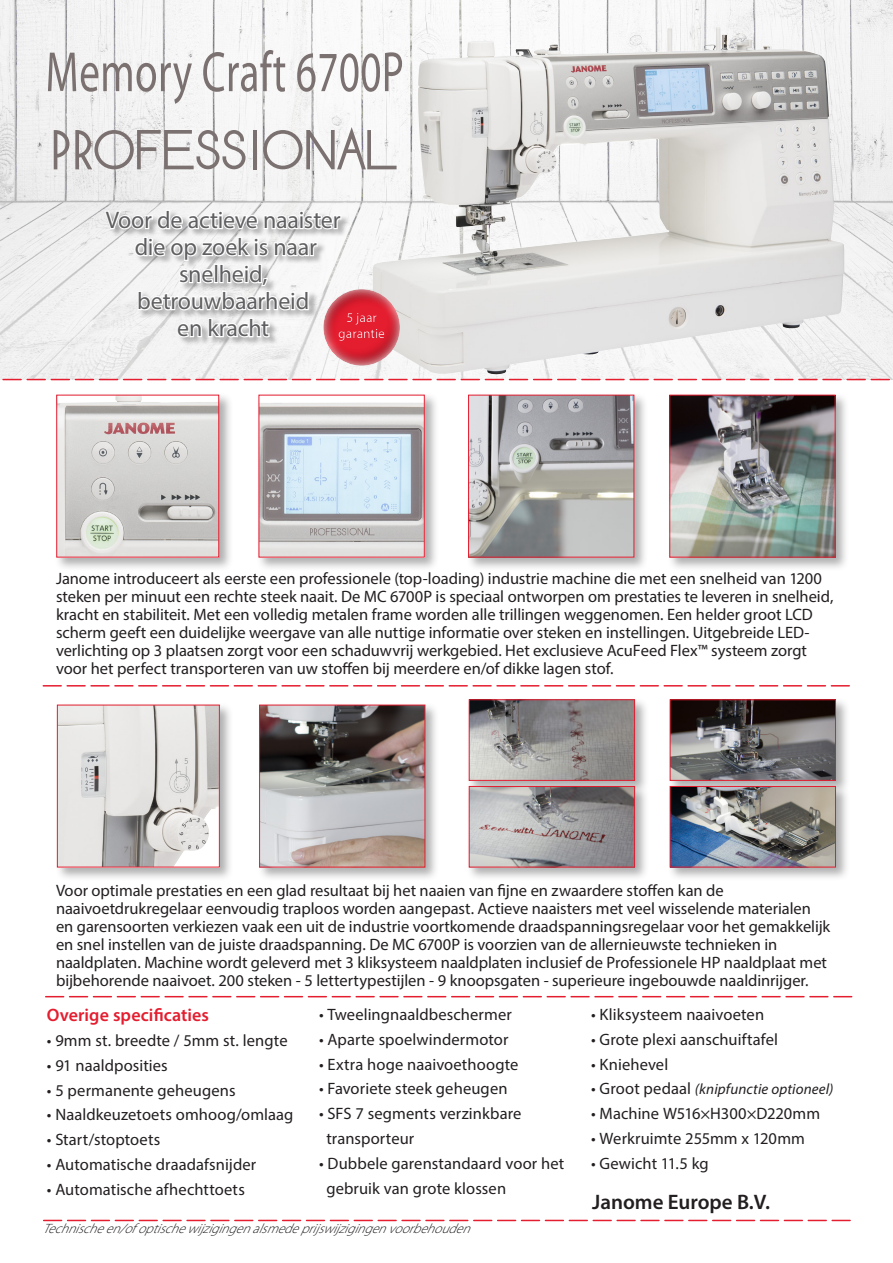
<style>
.page{position:relative;width:893px;height:1263px;background:#fff}
.page>*{position:absolute;margin:0;border:0;box-sizing:border-box;transform-origin:0 0}
.t1{font:24px "Myriad Pro";letter-spacing:-.01em;color:#5f5f62}
.t2{font:600 21px "Myriad Pro";color:#231f20}
.t3{font:600 18px "Myriad Pro";letter-spacing:.005em;color:#e41d2f}
.t4{font:16.5px/18px "Myriad Pro";color:#231f20}
.t5{font:italic 15px "Myriad Pro";letter-spacing:.01em;color:#231f20}
.t6{font:italic 300 13.5px "Myriad Pro";color:#231f20}
.t7{font:13.5px/16.2px "Myriad Pro";color:#fff;text-align:center}
.s1{font-style:normal;font-size:16.5px}
</style>
<div class="page">
<img style="left:0;top:0;width:893px;height:127px">
<svg style="left:44px;top:1220px;width:806px;height:1px"></svg>
<div style="left:667px;top:392px;width:183px;height:180px;background:#5f5f62;opacity:.5"></div>
<img style="left:671px;top:399px;width:162px;height:156px">
<div style="left:669px;top:395px;width:166px;height:162px;border:1px solid #e41d2f"></div>
<div style="left:54px;top:392px;width:179px;height:180px;background:#5f5f62;opacity:.5"></div>
<img style="left:58px;top:399px;width:159px;height:156px">
<div style="left:56px;top:395px;width:163px;height:162px;border:1px solid #e41d2f"></div>
<div style="left:256px;top:392px;width:183px;height:180px;background:#5f5f62;opacity:.5"></div>
<div style="left:259px;top:395px;width:165px;height:162px;background:#fff"></div>
<img style="left:261px;top:403px;width:162px;height:152px">
<div style="left:259px;top:395px;width:166px;height:162px;border:1px solid #e41d2f"></div>
<svg style="left:43px;top:685px;width:806px;height:1px"></svg>
<img style="left:418px;top:27px;width:300px;height:100px">
<div style="left:466px;top:392px;width:182px;height:180px;background:#5f5f62;opacity:.5"></div>
<img style="left:470px;top:399px;width:162px;height:156px">
<div style="left:468px;top:395px;width:166px;height:162px;border:1px solid #e41d2f"></div>
<svg style="left:48px;top:53px;width:144px;height:51px"></svg>
<svg style="left:203px;top:50px;width:82px;height:42px"></svg>
<svg style="left:297px;top:52px;width:105px;height:40px"></svg>
<div style="left:55px;top:702px;width:179px;height:180px;background:#5f5f62;opacity:.5"></div>
<img style="left:59px;top:707px;width:159px;height:158px">
<div style="left:57px;top:705px;width:163px;height:162px;border:1px solid #e41d2f"></div>
<div style="left:257px;top:702px;width:182px;height:180px;background:#5f5f62;opacity:.5"></div>
<img style="left:261px;top:707px;width:162px;height:158px">
<div style="left:259px;top:705px;width:166px;height:162px;border:1px solid #e41d2f"></div>
<div style="left:467px;top:697px;width:182px;height:98px;background:#5f5f62;opacity:.5"></div>
<img style="left:471px;top:701px;width:162px;height:78px">
<div style="left:469px;top:699px;width:166px;height:82px;border:1px solid #e41d2f"></div>
<svg style="left:46px;top:996px;width:806px;height:1px"></svg>
<div style="left:467px;top:784px;width:182px;height:97px;background:#5f5f62;opacity:.5"></div>
<img style="left:471px;top:788px;width:162px;height:77px">
<div style="left:469px;top:786px;width:166px;height:81px;border:1px solid #e41d2f"></div>
<div style="left:667px;top:697px;width:183px;height:98px;background:#5f5f62;opacity:.5"></div>
<img style="left:672px;top:701px;width:162px;height:78px">
<div style="left:670px;top:699px;width:166px;height:82px;border:1px solid #e41d2f"></div>
<div style="left:667px;top:784px;width:183px;height:97px;background:#5f5f62;opacity:.5"></div>
<img style="left:672px;top:788px;width:162px;height:77px">
<div style="left:670px;top:786px;width:166px;height:81px;border:1px solid #e41d2f"></div>
<svg style="left:0;top:127px;width:893px;height:272px"></svg>
<div style="left:330px;top:307px;width:69px;height:37px;background:#231f20;opacity:.5"></div>
<p class="t1" style="left:106px;top:205px;width:236px">Voor de actieve naaister</p>
<p class="t1" style="left:135px;top:232px;width:184px">die op zoek is naar</p>
<p class="t1" style="left:179px;top:259px;width:90px">snelheid,</p>
<p class="t1" style="left:137px;top:286px;width:174px">betrouwbaarheid</p>
<p class="t1" style="left:177px;top:313px;width:93px">en kracht</p>
<p class="t7" style="left:338px;top:309px;width:48px">5 jaar garantie</p>
<p class="t4" style="left:56px;top:570px;width:779px">Janome introduceert als eerste een professionele (top-loading) industrie machine die met een snelheid van 1200 steken per minuut een rechte steek naait. De MC 6700P is speciaal ontworpen om prestaties te leveren in snelheid, kracht en stabiliteit. Met een volledig metalen frame worden alle trillingen weggenomen. Een helder groot LCD scherm geeft een duidelijke weergave van alle nuttige informatie over steken en instellingen. Uitgebreide LED&shy;verlichting op 3 plaatsen zorgt voor een schaduwvrij werkgebied. Het exclusieve AcuFeed Flex™ systeem zorgt voor het perfect transporteren van uw stoffen bij meerdere en/of dikke lagen stof.</p>
<p class="t4" style="left:56px;top:881px;width:776px">Voor optimale prestaties en een glad resultaat bij het naaien van fijne en zwaardere stoffen kan de naaivoetdrukregelaar eenvoudig traploos worden aangepast. Actieve naaisters met veel wisselende materialen en garensoorten verkiezen vaak een uit de industrie voortkomende draadspanningsregelaar voor het gemakkelijk en snel instellen van de juiste draadspanning. De MC 6700P is voorzien van de allernieuwste technieken in naaldplaten. Machine wordt geleverd met 3 kliksysteem naaldplaten inclusief de Professionele HP naaldplaat met bijbehorende naaivoet. 200 steken - 5 lettertypestijlen - 9 knoopsgaten - superieure ingebouwde naaldinrijger.</p>
<p class="t3" style="left:47px;top:1004px;width:164px">Overige specificaties</p>
<p class="t4" style="left:47px;top:1031px;width:242px">• 9mm st. breedte / 5mm st. lengte</p>
<p class="t4" style="left:47px;top:1056px;width:122px">• 91 naaldposities</p>
<p class="t4" style="left:47px;top:1081px;width:190px">• 5 permanente geheugens</p>
<p class="t4" style="left:47px;top:1105px;width:248px">• Naaldkeuzetoets omhoog/omlaag</p>
<p class="t4" style="left:47px;top:1130px;width:115px">• Start/stoptoets</p>
<p class="t4" style="left:47px;top:1155px;width:211px">• Automatische draadafsnijder</p>
<p class="t4" style="left:47px;top:1180px;width:199px">• Automatische afhechttoets</p>
<p class="t4" style="left:319px;top:1005px;width:194px">• Tweelingnaaldbeschermer</p>
<p class="t4" style="left:319px;top:1030px;width:191px">• Aparte spoelwindermotor</p>
<p class="t4" style="left:319px;top:1055px;width:201px">• Extra hoge naaivoethoogte</p>
<p class="t4" style="left:319px;top:1080px;width:190px">• Favoriete steek geheugen</p>
<p class="t4" style="left:319px;top:1104px;width:204px">• SFS 7 segments verzinkbare</p>
<p class="t4" style="left:326px;top:1129px;width:89px">transporteur</p>
<p class="t4" style="left:319px;top:1154px;width:247px">• Dubbele garenstandaard voor het</p>
<p class="t4" style="left:326px;top:1179px;width:181px">gebruik van grote klossen</p>
<p class="t6" style="left:43px;top:1220px;width:436px">Technischeen/ofoptischewijzigingenalsmedeprijswijzigingenvoorbehouden</p>
<p class="t4" style="left:591px;top:1005px;width:174px">• Kliksysteem naaivoeten</p>
<p class="t4" style="left:591px;top:1030px;width:188px">• Grote plexi aanschuiftafel</p>
<p class="t4" style="left:591px;top:1055px;width:79px">• Kniehevel</p>
<p class="t5" style="left:591px;top:1080px;width:244px"><span class="s1">• Groot pedaal</span> (knipfunctie optioneel)</p>
<p class="t4" style="left:591px;top:1104px;width:231px">• Machine W516×H300×D220mm</p>
<p class="t4" style="left:591px;top:1129px;width:215px">• Werkruimte 255mm x 120mm</p>
<p class="t4" style="left:591px;top:1154px;width:119px">• Gewicht 11.5 kg</p>
<p class="t2" style="left:592px;top:1188px;width:179px">Janome Europe B.V.</p>
</div>
